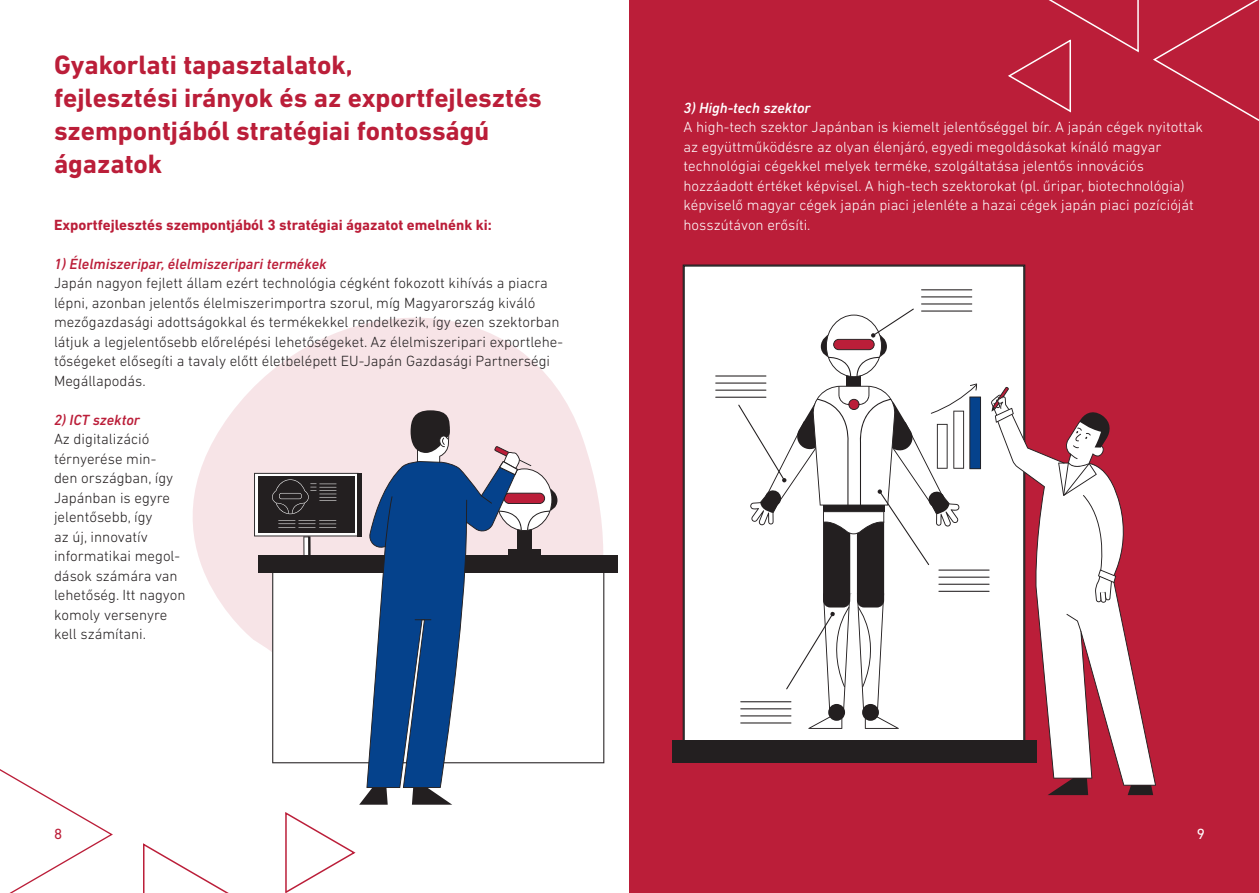
<style>
.page{position:relative;width:1259px;height:893px;background:#fff}
.page>*{position:absolute;margin:0;border:0;box-sizing:border-box;transform-origin:0 0}
.t1{font:700 27px "DIN Next LT Pro";color:#bb1e39}
.t2{font:300 15px/19.5px "DIN Next LT Pro";color:#231f20}
.t3{font:300 15px/19.5px "DIN Next LT Pro";color:#fff}
.t4{font:700 15px "DIN Next LT Pro";color:#bb1e39}
.t5{font:italic 500 15px "DIN Next LT Pro";color:#bb1e39}
.t6{font:italic 500 15px "DIN Next LT Pro";color:#fff}
.t7{font:15px "DIN Next LT Pro";color:#bb1e39}
.t8{font:15px "DIN Next LT Pro";color:#fff}
</style>
<div class="page">
<svg style="left:143px;top:843px;width:86px;height:50px"></svg>
<svg style="left:285px;top:812px;width:71px;height:81px"></svg>
<svg style="left:0;top:769px;width:113px;height:124px"></svg>
<div style="left:629px;top:0;width:630px;height:893px;background:#bb1e39"></div>
<svg style="left:1153px;top:0;width:106px;height:121px"></svg>
<svg style="left:193px;top:318px;width:410px;height:334px;fill:#f7e4e7"></svg>
<div style="left:683px;top:265px;width:342px;height:475px;background:#fff"></div>
<div style="left:847px;top:372px;width:14px;height:15px;background:#231f20"></div>
<hr style="left:921px;top:289px;width:51px;height:1px;background:#231f20">
<hr style="left:921px;top:296px;width:51px;height:1px;background:#231f20">
<hr style="left:921px;top:303px;width:51px;height:1px;background:#231f20">
<hr style="left:921px;top:310px;width:51px;height:2px;background:#231f20">
<hr style="left:715px;top:375px;width:51px;height:2px;background:#231f20">
<hr style="left:715px;top:383px;width:51px;height:1px;background:#231f20">
<hr style="left:715px;top:390px;width:51px;height:1px;background:#231f20">
<hr style="left:715px;top:397px;width:51px;height:1px;background:#231f20">
<hr style="left:938px;top:570px;width:51px;height:1px;background:#231f20">
<hr style="left:938px;top:577px;width:51px;height:1px;background:#231f20">
<hr style="left:938px;top:584px;width:51px;height:1px;background:#231f20">
<hr style="left:938px;top:591px;width:51px;height:1px;background:#231f20">
<svg style="left:821px;top:309px;width:93px;height:68px;background:#e8dfe0"></svg>
<div style="left:672px;top:740px;width:364px;height:23px;background:#231f20"></div>
<svg style="left:738px;top:383px;width:243px;height:346px;background:#e2e2e3"></svg>
<svg style="left:996px;top:412px;width:160px;height:374px;fill:#fff"></svg>
<svg style="left:1127px;top:785px;width:26px;height:10px"></svg>
<svg style="left:1047px;top:778px;width:41px;height:17px"></svg>
<svg style="left:1066px;top:614px;width:15px;height:18px"></svg>
<svg style="left:991px;top:387px;width:22px;height:36px"></svg>
<svg style="left:1058px;top:412px;width:58px;height:191px;background:#e0c9cd"></svg>
<hr style="left:357px;top:473px;width:4px;height:63px;background:#231f20">
<svg style="left:254px;top:473px;width:104px;height:84px;background:#6a6365"></svg>
<div style="left:517px;top:525px;width:14px;height:32px;background:#231f20"></div>
<div style="left:508px;top:549px;width:32px;height:6px;background:#231f20"></div>
<svg style="left:272px;top:573px;width:332px;height:190px"></svg>
<div style="left:258px;top:555px;width:360px;height:18px;background:#231f20"></div>
<svg style="left:410px;top:410px;width:40px;height:51px;background:#6a6466"></svg>
<svg style="left:366px;top:461px;width:152px;height:327px;fill:#05428c"></svg>
<svg style="left:412px;top:787px;width:40px;height:18px"></svg>
<svg style="left:359px;top:787px;width:29px;height:18px"></svg>
<svg style="left:415px;top:619px;width:16px;height:1px"></svg>
<svg style="left:466px;top:500px;width:1px;height:23px"></svg>
<svg style="left:385px;top:496px;width:7px;height:51px"></svg>
<svg style="left:481px;top:446px;width:76px;height:85px"></svg>
<svg style="left:1008px;top:0;width:131px;height:113px"></svg>
<p class="t1" style="left:54px;top:49px;width:300px">Gyakorlati tapasztalatok,</p>
<p class="t1" style="left:54px;top:82px;width:489px">fejlesztési irányok és az exportfejlesztés</p>
<p class="t1" style="left:54px;top:115px;width:437px">szempontjából stratégiai fontosságú</p>
<p class="t1" style="left:54px;top:148px;width:110px">ágazatok</p>
<p class="t6" style="left:683px;top:99px;width:129px">3) High-tech szektor</p>
<p class="t3" style="left:683px;top:117px;width:521px">A high-tech szektor Japánban is kiemelt jelentőséggel bír. A japán cégek nyitottak az együttműködésre az olyan élenjáró, egyedi megoldásokat kínáló magyar</p>
<p class="t3" style="left:683px;top:156px;width:462px">technológiai cégekkel melyek terméke, szolgáltatása jelentős innovációs</p>
<p class="t3" style="left:683px;top:175px;width:512px">hozzáadott értéket képvisel. A high-tech szektorokat (pl. űripar, biotechnológia) képviselő magyar cégek japán piaci jelenléte a hazai cégek japán piaci pozícióját</p>
<p class="t4" style="left:54px;top:216px;width:439px">Exportfejlesztés szempontjából 3 stratégiai ágazatot emelnénk ki:</p>
<p class="t3" style="left:683px;top:214px;width:129px">hosszútávon erősíti.</p>
<p class="t5" style="left:54px;top:255px;width:274px">1) Élelmiszeripar, élelmiszeripari termékek</p>
<p class="t2" style="left:54px;top:273px;width:510px">Japán nagyon fejlett állam ezért technológia cégként fokozott kihívás a piacra lépni, azonban jelentős élelmiszerimportra szorul, míg Magyarország kiváló mezőgazdasági adottságokkal és termékekkel rendelkezik, így ezen szektorban látjuk a legjelentősebb előrelépési lehetőségeket. Az élelmiszeripari exportlehe&shy;tőségeket elősegíti a tavaly előtt életbelépett EU-Japán Gazdasági Partnerségi Megállapodás.</p>
<p class="t5" style="left:54px;top:411px;width:88px">2) ICT szektor</p>
<p class="t2" style="left:54px;top:429px;width:121px">Az digitalizáció térnyerése min&shy;den országban, így<br>Japánban is egyre jelentősebb, így</p>
<p class="t2" style="left:54px;top:526px;width:133px">az új, innovatív informatikai megol&shy;dások számára van lehetőség. Itt nagyon komoly versenyre kell számítani.</p>
<p class="t7" style="left:54px;top:825px;width:10px">8</p>
<p class="t8" style="left:1196px;top:825px;width:10px">9</p>
</div>
